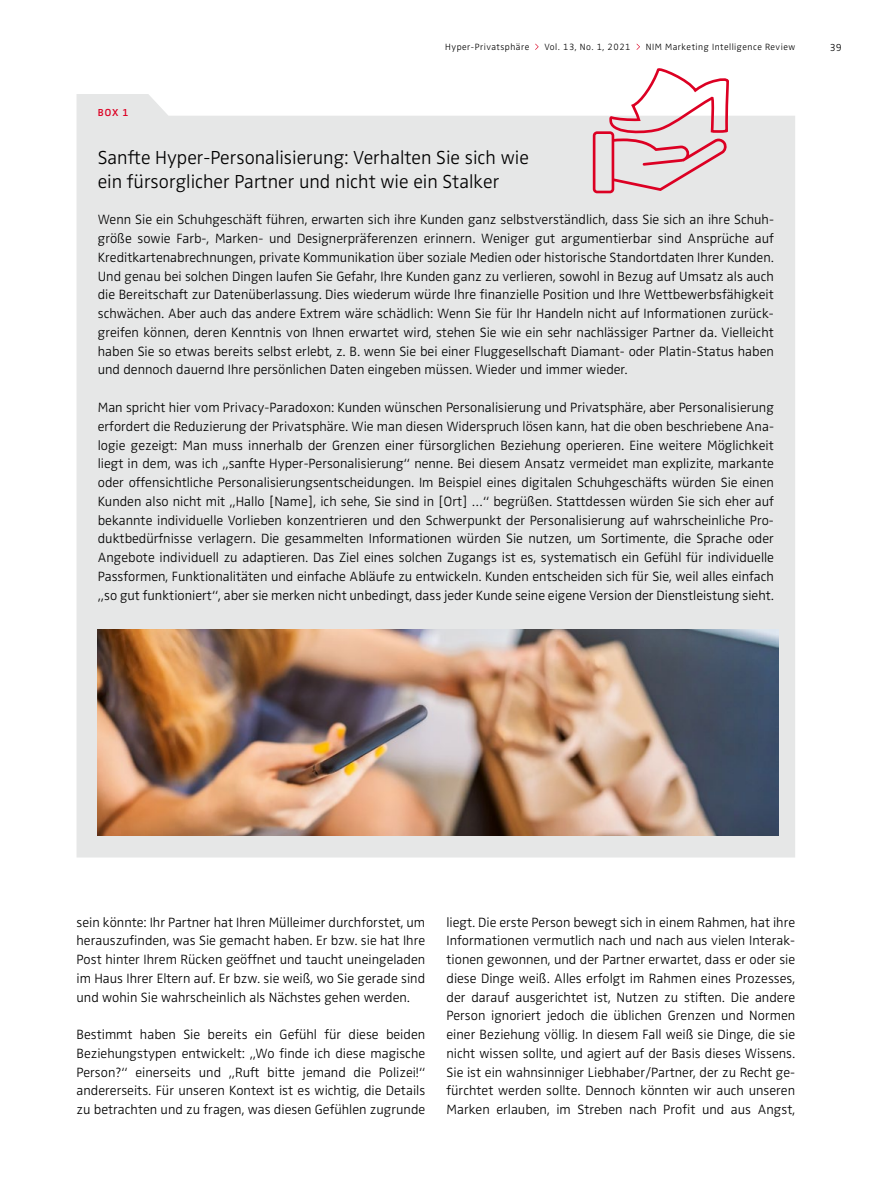
<style>
.page{position:relative;width:893px;height:1191px;background:#fff}
.page>*{position:absolute;margin:0;border:0;box-sizing:border-box;transform-origin:0 0}
.t1{font:300 19.5px/23.4px "Zwo OT";color:#000}
.t2{font:300 13.8px/18.8px "Zwo OT";color:#000;text-align:justify}
.t3{font:600 10.5px "Zwo OT";color:#dc0023}
.t4{font:300 10.5px "Zwo OT";color:#000}
.t5{font:300 9.3px "Zwo OT";letter-spacing:.05em;color:#000}
</style>
<div class="page">
<div style="left:77px;top:94px;width:718px;height:763px;background:#e6e7e7"></div>
<img style="left:98px;top:629px;width:681px;height:206px">
<svg style="left:608px;top:68px;width:122px;height:449px;background:#e8e4e5"></svg>
<svg style="left:614px;top:138px;width:114px;height:53px;background:#e4c7cb"></svg>
<div style="left:593px;top:131px;width:21px;height:62px;border:3px solid #dc0023;border-radius:3px"></div>
<svg style="left:535px;top:44px;width:4px;height:6px"></svg>
<p class="t5" style="left:445px;top:41px;width:86px">Hyper-Privatsphäre</p>
<p class="t5" style="left:544px;top:41px;width:88px">Vol. 13, No. 1, 2021</p>
<p class="t5" style="left:646px;top:41px;width:151px">NIM Marketing Intelligence Review</p>
<p class="t4" style="left:830px;top:41px;width:14px">39</p>
<p class="t3" style="left:98px;top:106px;width:32px">BOX 1</p>
<h1 class="t1" style="left:98px;top:147px;width:433px">Sanfte Hyper-Personalisierung: Verhalten Sie sich wie ein fürsorglicher Partner und nicht wie ein Stalker</h1>
<p class="t2" style="left:98px;top:211px;width:678px">Wenn Sie ein Schuhgeschäft führen, erwarten sich ihre Kunden ganz selbstverständlich, dass Sie sich an ihre Schuh&shy;größe sowie Farb-, Marken- und Designerpräferenzen erinnern. Weniger gut argumentierbar sind Ansprüche auf Kreditkartenabrechnungen, private Kommunikation über soziale Medien oder historische Standortdaten Ihrer Kunden.<br>Und genau bei solchen Dingen laufen Sie Gefahr, Ihre Kunden ganz zu verlieren, sowohl in Bezug auf Umsatz als auch die Bereitschaft zur Datenüberlassung. Dies wiederum würde Ihre finanzielle Position und Ihre Wettbewerbsfähigkeit schwächen. Aber auch das andere Extrem wäre schädlich: Wenn Sie für Ihr Handeln nicht auf Informationen zurück&shy;greifen können, deren Kenntnis von Ihnen erwartet wird, stehen Sie wie ein sehr nachlässiger Partner da. Vielleicht haben Sie so etwas bereits selbst erlebt, z. B. wenn Sie bei einer Fluggesellschaft Diamant- oder Platin-Status haben und dennoch dauernd Ihre persönlichen Daten eingeben müssen. Wieder und immer wieder.</p>
<p class="t2" style="left:98px;top:398px;width:678px">Man spricht hier vom Privacy-Paradoxon: Kunden wünschen Personalisierung und Privatsphäre, aber Personalisierung erfordert die Reduzierung der Privatsphäre. Wie man diesen Widerspruch lösen kann, hat die oben beschriebene Ana&shy;logie gezeigt: Man muss innerhalb der Grenzen einer fürsorglichen Beziehung operieren. Eine weitere Möglichkeit liegt in dem, was ich „sanfte Hyper-Personalisierung“ nenne. Bei diesem Ansatz vermeidet man explizite, markante oder offensichtliche Personalisierungsentscheidungen. Im Beispiel eines digitalen Schuhgeschäfts würden Sie einen Kunden also nicht mit „Hallo [Name], ich sehe, Sie sind in [Ort] …“ begrüßen. Stattdessen würden Sie sich eher auf bekannte individuelle Vorlieben konzentrieren und den Schwerpunkt der Personalisierung auf wahrscheinliche Pro&shy;duktbedürfnisse verlagern. Die gesammelten Informationen würden Sie nutzen, um Sortimente, die Sprache oder Angebote individuell zu adaptieren. Das Ziel eines solchen Zugangs ist es, systematisch ein Gefühl für individuelle Passformen, Funktionalitäten und einfache Abläufe zu entwickeln. Kunden entscheiden sich für Sie, weil alles einfach „so gut funktioniert“, aber sie merken nicht unbedingt, dass jeder Kunde seine eigene Version der Dienstleistung sieht.</p>
<p class="t2" style="left:77px;top:913px;width:350px">sein könnte: Ihr Partner hat Ihren Mülleimer durchforstet, um herauszufinden, was Sie gemacht haben. Er bzw. sie hat Ihre Post hinter Ihrem Rücken geöffnet und taucht uneingeladen im Haus Ihrer Eltern auf. Er bzw. sie weiß, wo Sie gerade sind und wohin Sie wahrscheinlich als Nächstes gehen werden.</p>
<p class="t2" style="left:77px;top:1025px;width:350px">Bestimmt haben Sie bereits ein Gefühl für diese beiden Beziehungstypen entwickelt: „Wo finde ich diese magische Person?“ einerseits und „Ruft bitte jemand die Polizei!“ andererseits. Für unseren Kontext ist es wichtig, die Details zu betrachten und zu fragen, was diesen Gefühlen zugrunde</p>
<p class="t2" style="left:446px;top:913px;width:350px">liegt. Die erste Person bewegt sich in einem Rahmen, hat ihre Informationen vermutlich nach und nach aus vielen Interak&shy;tionen gewonnen, und der Partner erwartet, dass er oder sie diese Dinge weiß. Alles erfolgt im Rahmen eines Prozesses, der darauf ausgerichtet ist, Nutzen zu stiften. Die andere Person ignoriert jedoch die üblichen Grenzen und Normen einer Beziehung völlig. In diesem Fall weiß sie Dinge, die sie nicht wissen sollte, und agiert auf der Basis dieses Wissens.<br>Sie ist ein wahnsinniger Liebhaber/Partner, der zu Recht ge&shy;fürchtet werden sollte. Dennoch könnten wir auch unseren Marken erlauben, im Streben nach Profit und aus Angst,</p>
</div>
